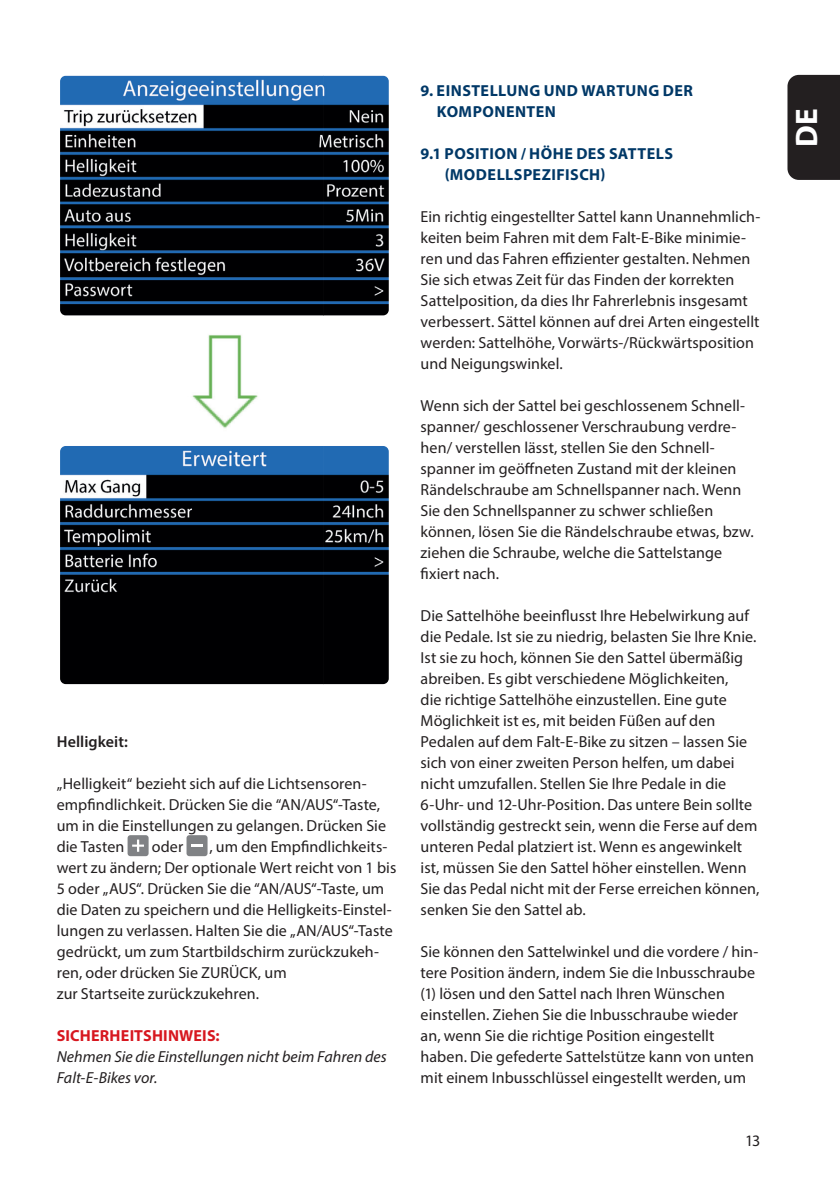
<style>
.page{position:relative;width:840px;height:1191px;background:#fff}
.page>*{position:absolute;margin:0;border:0;box-sizing:border-box;transform-origin:0 0}
.t1{font:700 31.2px "Myriad Pro";color:#fff}
.t2{font:16px/21px "Myriad Pro";letter-spacing:.005em;color:#231f20}
.t3{font:700 16px/21px "Myriad Pro";letter-spacing:.03em;color:#003867}
.t4{font:italic 16px/21px "Myriad Pro";color:#231f20}
.t5{font:700 16px "Myriad Pro";letter-spacing:.01em;color:#d7171f}
.t6{font:600 16px "Myriad Pro";letter-spacing:.005em;color:#231f20}
</style>
<div class="page">
<div style="left:787px;top:75px;width:52px;height:105px;background:#231f20"></div>
<img style="left:192px;top:335px;width:66px;height:94px">
<img style="left:60px;top:76px;width:328px;height:239px">
<img style="left:60px;top:446px;width:328px;height:238px">
<div style="left:127px;top:835px;width:21px;height:21px;background:#808285;border-radius:3px"></div>
<svg style="left:132px;top:839px;width:12px;height:12px"></svg>
<div style="left:186px;top:835px;width:21px;height:21px;background:#808285;border-radius:3px"></div>
<svg style="left:191px;top:844px;width:12px;height:2px"></svg>
<p class="t6" style="left:57px;top:731px;width:73px">Helligkeit:</p>
<p class="t2" style="left:57px;top:773px;width:330px">„Helligkeit“ bezieht sich auf die Lichtsensoren&shy;empfindlichkeit. Drücken Sie die “AN/AUS“-Taste, um in die Einstellungen zu gelangen. Drücken Sie die Tasten</p>
<p class="t2" style="left:57px;top:836px;width:341px;text-indent:152px">, um den Empfindlichkeits&shy;wert zu ändern; Der optionale Wert reicht von 1 bis 5 oder „AUS“. Drücken Sie die “AN/AUS“-Taste, um die Daten zu speichern und die Helligkeits-Einstel&shy;lungen zu verlassen. Halten Sie die „AN/AUS“-Taste gedrückt, um zum Startbildschirm zurückzukeh&shy;ren, oder drücken Sie ZURÜCK, um<br>zur Startseite zurückzukehren.</p>
<p class="t5" style="left:57px;top:1025px;width:164px">SICHERHEITSHINWEIS:</p>
<p class="t4" style="left:57px;top:1046px;width:331px">Nehmen Sie die Einstellungen nicht beim Fahren des<br>Falt-E-Bikes vor.</p>
<p class="t2" style="left:152px;top:836px;width:33px">oder</p>
<p class="t3" style="left:436px;top:79px;width:257px;text-indent:-16px">9. EINSTELLUNG UND WARTUNG DER<br>KOMPONENTEN</p>
<p class="t3" style="left:444px;top:142px;width:230px;text-indent:-24px">9.1 POSITION / HÖHE DES SATTELS (MODELLSPEZIFISCH)</p>
<p class="t2" style="left:420px;top:206px;width:341px">Ein richtig eingestellter Sattel kann Unannehmlich&shy;keiten beim Fahren mit dem Falt-E-Bike minimie&shy;ren und das Fahren effizienter gestalten. Nehmen Sie sich etwas Zeit für das Finden der korrekten Sattelposition, da dies Ihr Fahrerlebnis insgesamt verbessert. Sättel können auf drei Arten eingestellt werden: Sattelhöhe, Vorwärts-/Rückwärtsposition und Neigungswinkel.</p>
<p class="t2" style="left:420px;top:395px;width:334px">Wenn sich der Sattel bei geschlossenem Schnell&shy;spanner/ geschlossener Verschraubung verdre&shy;hen/ verstellen lässt, stellen Sie den Schnell&shy;spanner im geöffneten Zustand mit der kleinen Rändelschraube am Schnellspanner nach. Wenn Sie den Schnellspanner zu schwer schließen können, lösen Sie die Rändelschraube etwas, bzw. ziehen die Schraube, welche die Sattelstange fixiert nach.</p>
<p class="t2" style="left:420px;top:605px;width:340px">Die Sattelhöhe beeinflusst Ihre Hebelwirkung auf die Pedale. Ist sie zu niedrig, belasten Sie Ihre Knie.<br>Ist sie zu hoch, können Sie den Sattel übermäßig abreiben. Es gibt verschiedene Möglichkeiten,<br>die richtige Sattelhöhe einzustellen. Eine gute Möglichkeit ist es, mit beiden Füßen auf den Pedalen auf dem Falt-E-Bike zu sitzen – lassen Sie sich von einer zweiten Person helfen, um dabei nicht umzufallen. Stellen Sie Ihre Pedale in die 6-Uhr- und 12-Uhr-Position. Das untere Bein sollte vollständig gestreckt sein, wenn die Ferse auf dem unteren Pedal platziert ist. Wenn es angewinkelt ist, müssen Sie den Sattel höher einstellen. Wenn Sie das Pedal nicht mit der Ferse erreichen können, senken Sie den Sattel ab.</p>
<p class="t2" style="left:420px;top:940px;width:339px">Sie können den Sattelwinkel und die vordere / hin&shy;tere Position ändern, indem Sie die Inbusschraube (1) lösen und den Sattel nach Ihren Wünschen einstellen. Ziehen Sie die Inbusschraube wieder an, wenn Sie die richtige Position eingestellt haben. Die gefederte Sattelstütze kann von unten mit einem Inbusschlüssel eingestellt werden, um</p>
<p class="t2" style="left:744px;top:1130px;width:17px">13</p>
<h1 class="t1" style="left:786px;top:147px;width:40px;rotate:-90deg">DE</h1>
</div>
